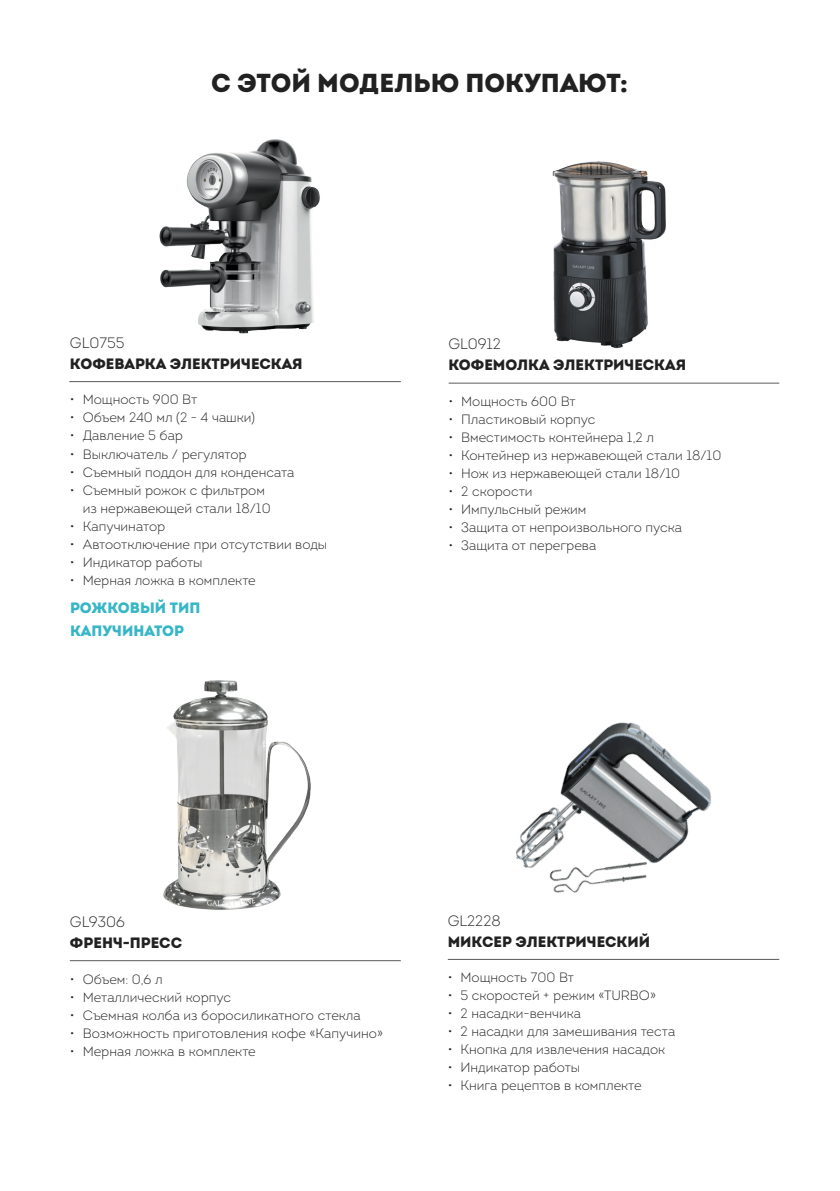
<style>
.page{position:relative;width:840px;height:1191px;background:#fff}
.page>*{position:absolute;margin:0;border:0;box-sizing:border-box;transform-origin:0 0}
.t1{font:26px "Intro Black Caps";color:#222121}
.t2{font:15px "Intro Black Caps";color:#222121}
.t3{font:300 15px "Intro";color:#222121}
.t4{font:15px "Intro Black Caps";color:#36b6c6}
.t5{font:300 13.6px/18px "Intro";color:#222121}
</style>
<div class="page">
<hr style="left:69px;top:381px;width:331px;height:1px;background:#595a5c">
<hr style="left:448px;top:383px;width:330px;height:1px;background:#595a5c">
<hr style="left:70px;top:960px;width:330px;height:1px;background:#595a5c">
<hr style="left:447px;top:959px;width:331px;height:1px;background:#595a5c">
<img style="left:159px;top:139px;width:161px;height:195px">
<img style="left:552px;top:161px;width:114px;height:188px">
<img style="left:163px;top:680px;width:148px;height:230px">
<img style="left:516px;top:722px;width:195px;height:171px">
<p class="t1" style="left:211px;top:65px;width:418px">С ЭТОЙ МОДЕЛЬЮ ПОКУПАЮТ:</p>
<p class="t3" style="left:70px;top:333px;width:56px">GL0755</p>
<p class="t2" style="left:70px;top:353px;width:234px">КОФЕВАРКА ЭЛЕКТРИЧЕСКАЯ</p>
<p class="t5" style="left:70px;top:391px;width:129px">• Мощность 900 Вт</p>
<p class="t5" style="left:70px;top:409px;width:186px">• Объем 240 мл (2 - 4 чашки)</p>
<p class="t5" style="left:70px;top:427px;width:114px">• Давление 5 бар</p>
<p class="t5" style="left:70px;top:445px;width:178px">• Выключатель / регулятор</p>
<p class="t5" style="left:70px;top:463px;width:226px">• Съемный поддон для конденсата</p>
<p class="t5" style="left:83px;top:481px;width:189px;text-indent:-13px">• Съемный рожок с фильтром из нержавеющей стали 18/10</p>
<p class="t5" style="left:70px;top:517px;width:97px">• Капучинатор</p>
<p class="t5" style="left:70px;top:535px;width:259px">• Автоотключение при отсутствии воды</p>
<p class="t5" style="left:70px;top:553px;width:134px">• Индикатор работы</p>
<p class="t5" style="left:70px;top:571px;width:187px">• Мерная ложка в комплекте</p>
<p class="t4" style="left:70px;top:597px;width:132px">РОЖКОВЫЙ ТИП</p>
<p class="t4" style="left:70px;top:621px;width:115px">КАПУЧИНАТОР</p>
<p class="t3" style="left:448px;top:334px;width:54px">GL0912</p>
<p class="t2" style="left:448px;top:355px;width:239px">КОФЕМОЛКА ЭЛЕКТРИЧЕСКАЯ</p>
<p class="t5" style="left:448px;top:392px;width:129px">• Мощность 600 Вт</p>
<p class="t5" style="left:448px;top:410px;width:148px">• Пластиковый корпус</p>
<p class="t5" style="left:448px;top:428px;width:207px">• Вместимость контейнера 1,2 л</p>
<p class="t5" style="left:448px;top:446px;width:274px">• Контейнер из нержавеющей стали 18/10</p>
<p class="t5" style="left:448px;top:464px;width:233px">• Нож из нержавеющей стали 18/10</p>
<p class="t5" style="left:448px;top:482px;width:86px">• 2 скорости</p>
<p class="t5" style="left:448px;top:500px;width:139px">• Импульсный режим</p>
<p class="t5" style="left:448px;top:518px;width:235px">• Защита от непроизвольного пуска</p>
<p class="t5" style="left:448px;top:536px;width:149px">• Защита от перегрева</p>
<p class="t3" style="left:70px;top:912px;width:56px">GL9306</p>
<p class="t2" style="left:70px;top:932px;width:114px">ФРЕНЧ-ПРЕСС</p>
<p class="t5" style="left:70px;top:969px;width:94px">• Объем: 0,6 л</p>
<p class="t5" style="left:70px;top:987px;width:163px">• Металлический корпус</p>
<p class="t5" style="left:70px;top:1005px;width:292px">• Съемная колба из боросиликатного стекла</p>
<p class="t5" style="left:70px;top:1023px;width:314px">• Возможность приготовления кофе «Капучино»</p>
<p class="t5" style="left:70px;top:1041px;width:187px">• Мерная ложка в комплекте</p>
<p class="t3" style="left:447px;top:911px;width:54px">GL2228</p>
<p class="t2" style="left:447px;top:931px;width:204px">МИКСЕР ЭЛЕКТРИЧЕСКИЙ</p>
<p class="t5" style="left:447px;top:968px;width:128px">• Мощность 700 Вт</p>
<p class="t5" style="left:447px;top:986px;width:210px">• 5 скоростей + режим «TURBO»</p>
<p class="t5" style="left:447px;top:1004px;width:135px">• 2 насадки-венчика</p>
<p class="t5" style="left:447px;top:1022px;width:229px">• 2 насадки для замешивания теста</p>
<p class="t5" style="left:447px;top:1040px;width:219px">• Кнопка для извлечения насадок</p>
<p class="t5" style="left:447px;top:1058px;width:134px">• Индикатор работы</p>
<p class="t5" style="left:447px;top:1076px;width:195px">• Книга рецептов в комплекте</p>
</div>
